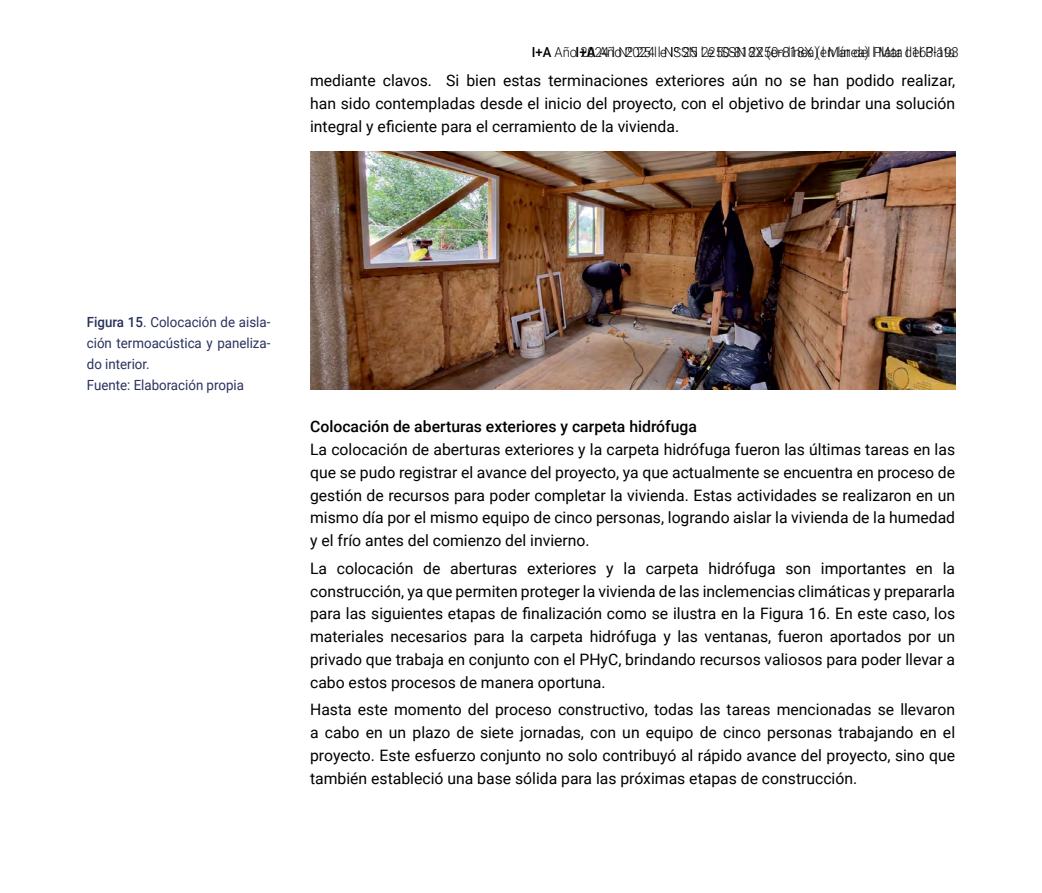
<style>
.page{position:relative;width:1042px;height:893px;background:#fff}
.page>*{position:absolute;margin:0;border:0;box-sizing:border-box;transform-origin:0 0}
.Body_Text{font:15.75px/22.8px "Roboto";color:#000;text-align:justify}
.Body_Text-2{font:500 15.75px "Roboto";color:#000}
.Resaltado_texto_-_II{font:14px/21px "Roboto";color:#29315e;text-align:justify;scale:.95 1}
.t1{font:300 14px "Roboto";color:#000;scale:.95 1}
.Resaltado_texto_-_II-2{font:300 13.83px "Roboto";color:#000;scale:.94 1}
.s1{font-weight:500}
</style>
<div class="page">
<img style="left:310px;top:151px;width:645px;height:239px">
<p class="t1" style="left:575px;top:42px;width:401px"><span class="s1">I+A</span> Año 2024 l Nº 25 l e ISSN 2250-818X (en línea) l Mar del Plata</p>
<p class="Body_Text" style="left:310px;top:69px;width:646px">mediante clavos. Si bien estas terminaciones exteriores aún no se han podido realizar, han sido contempladas desde el inicio del proyecto, con el objetivo de brindar una solución integral y eficiente para el cerramiento de la vivienda.</p>
<p class="Resaltado_texto_-_II-2" style="left:532px;top:42px;width:456px"><span class="s1">I+A</span> Año 2024 l Nº 25 l e ISSN 2250-818X (en línea) l Mar del Plata l 163-193</p>
<p class="Resaltado_texto_-_II" style="left:87px;top:311px;width:195px"><span class="s1">Figura 15</span>. Colocación de aisla&shy;ción termoacústica y paneliza&shy;do interior.</p>
<p class="Resaltado_texto_-_II" style="left:87px;top:374px;width:167px">Fuente: Elaboración propia</p>
<p class="Body_Text-2" style="left:310px;top:416px;width:388px">Colocación de aberturas exteriores y carpeta hidrófuga</p>
<p class="Body_Text" style="left:310px;top:438px;width:646px">La colocación de aberturas exteriores y la carpeta hidrófuga fueron las últimas tareas en las que se pudo registrar el avance del proyecto, ya que actualmente se encuentra en proceso de gestión de recursos para poder completar la vivienda. Estas actividades se realizaron en un mismo día por el mismo equipo de cinco personas, logrando aislar la vivienda de la humedad y el frío antes del comienzo del invierno.</p>
<p class="Body_Text" style="left:310px;top:556px;width:646px">La colocación de aberturas exteriores y la carpeta hidrófuga son importantes en la construcción, ya que permiten proteger la vivienda de las inclemencias climáticas y prepararla para las siguientes etapas de finalización como se ilustra en la Figura 16. En este caso, los materiales necesarios para la carpeta hidrófuga y las ventanas, fueron aportados por un privado que trabaja en conjunto con el PHyC, brindando recursos valiosos para poder llevar a cabo estos procesos de manera oportuna.</p>
<p class="Body_Text" style="left:310px;top:698px;width:646px">Hasta este momento del proceso constructivo, todas las tareas mencionadas se llevaron a cabo en un plazo de siete jornadas, con un equipo de cinco personas trabajando en el proyecto. Este esfuerzo conjunto no solo contribuyó al rápido avance del proyecto, sino que también estableció una base sólida para las próximas etapas de construcción.</p>
</div>
